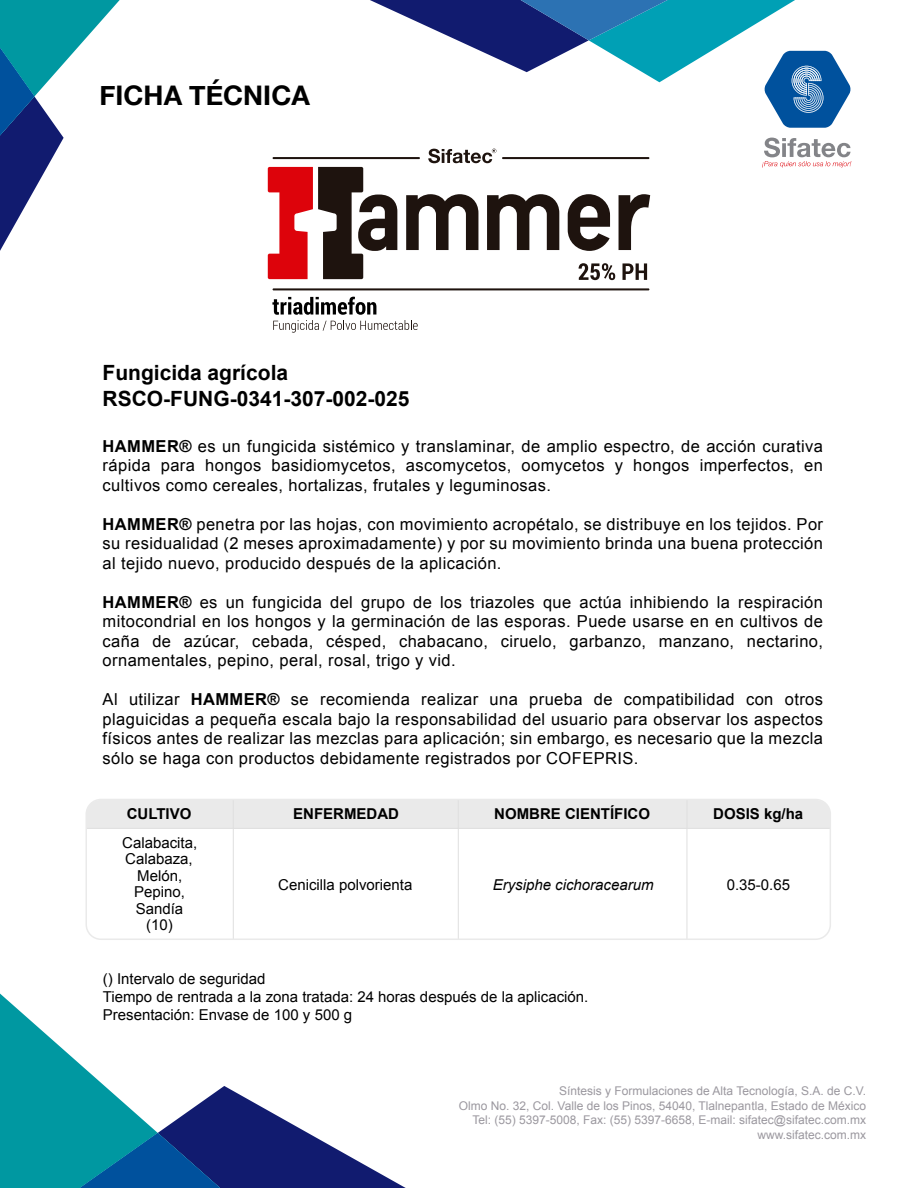
<style>
.page{position:relative;width:918px;height:1188px;background:#fff}
.page>*{position:absolute;margin:0;border:0;box-sizing:border-box;transform-origin:0 0}
.t1{font:700 27px "Helvetica Neue";color:#000}
.t2{font:700 21px/25.2px "Arial";color:#000}
.t3{font:16.5px/19.5px "Arial";letter-spacing:.025em;color:#000;text-align:justify}
.t4{font:15px/16.5px "Arial";color:#000;text-align:center}
.t5{font:700 15px "Arial";color:#000}
.t6{font:italic 15px "Arial";color:#000}
.t7{font:12px/14.4px "Arial";color:#9b989f;text-align:right}
.s1{font-weight:700}
</style>
<div class="page">
<svg style="left:0;top:993px;width:406px;height:195px"></svg>
<svg style="left:0;top:0;width:120px;height:251px"></svg>
<svg style="left:762px;top:138px;width:89px;height:30px"></svg>
<svg style="left:370px;top:0;width:481px;height:128px"></svg>
<div style="left:88px;top:802px;width:145px;height:26px;background:#eaeaea"></div>
<div style="left:233px;top:800px;width:225px;height:28px;background:#eaeaea"></div>
<div style="left:458px;top:800px;width:229px;height:28px;background:#eaeaea"></div>
<div style="left:688px;top:802px;width:140px;height:26px;background:#eaeaea"></div>
<hr style="left:233px;top:800px;width:1px;height:139px;background:#dfdfdf">
<hr style="left:458px;top:800px;width:1px;height:139px;background:#dfdfdf">
<hr style="left:687px;top:800px;width:1px;height:139px;background:#dfdfdf">
<hr style="left:86px;top:828px;width:744px;height:1px;background:#dfdfdf">
<div style="left:85px;top:799px;width:746px;height:141px;border:2px solid #eaeaea;border-radius:15px"></div>
<svg style="left:406px;top:194px;width:72px;height:56px"></svg>
<svg style="left:487px;top:194px;width:72px;height:56px"></svg>
<svg style="left:568px;top:194px;width:42px;height:57px"></svg>
<svg style="left:619px;top:194px;width:31px;height:56px"></svg>
<svg style="left:579px;top:263px;width:36px;height:17px"></svg>
<svg style="left:623px;top:263px;width:24px;height:17px"></svg>
<hr style="left:273px;top:288px;width:376px;height:2px;background:#1e130e">
<svg style="left:272px;top:297px;width:146px;height:36px"></svg>
<hr style="left:273px;top:157px;width:147px;height:2px;background:#1e130e">
<hr style="left:502px;top:157px;width:147px;height:2px;background:#1e130e">
<svg style="left:428px;top:149px;width:68px;height:14px"></svg>
<svg style="left:268px;top:167px;width:129px;height:112px"></svg>
<h1 class="t1" style="left:100px;top:74px;width:212px">FICHA TÉCNICA</h1>
<p class="t2" style="left:103px;top:361px;width:308px">Fungicida agrícola<br>RSCO-FUNG-0341-307-002-025</p>
<p class="t3" style="left:103px;top:436px;width:722px"><span class="s1">HAMMER®</span> es un fungicida sistémico y translaminar, de amplio espectro, de acción curativa rápida para hongos basidiomycetos, ascomycetos, oomycetos y hongos imperfectos, en cultivos como cereales, hortalizas, frutales y leguminosas.</p>
<p class="t3" style="left:103px;top:515px;width:722px"><span class="s1">HAMMER®</span> penetra por las hojas, con movimiento acropétalo, se distribuye en los tejidos. Por su residualidad (2 meses aproximadamente) y por su movimiento brinda una buena protección al tejido nuevo, producido después de la aplicación.</p>
<p class="t3" style="left:103px;top:593px;width:722px"><span class="s1">HAMMER®</span> es un fungicida del grupo de los triazoles que actúa inhibiendo la respiración mitocondrial en los hongos y la germinación de las esporas. Puede usarse en en cultivos de caña de azúcar, cebada, césped, chabacano, ciruelo, garbanzo, manzano, nectarino, ornamentales, pepino, peral, rosal, trigo y vid.</p>
<p class="t3" style="left:103px;top:690px;width:722px">Al utilizar <span class="s1">HAMMER®</span> se recomienda realizar una prueba de compatibilidad con otros plaguicidas a pequeña escala bajo la responsabilidad del usuario para observar los aspectos físicos antes de realizar las mezclas para aplicación; sin embargo, es necesario que la mezcla sólo se haga con productos debidamente registrados por COFEPRIS.</p>
<p class="t5" style="left:127px;top:804px;width:66px">CULTIVO</p>
<p class="t5" style="left:293px;top:804px;width:107px">ENFERMEDAD</p>
<p class="t5" style="left:494px;top:804px;width:157px">NOMBRE CIENTÍFICO</p>
<p class="t5" style="left:713px;top:804px;width:92px">DOSIS kg/ha</p>
<p class="t4" style="left:122px;top:835px;width:77px">Calabacita,<br>Calabaza,<br>Melón,<br>Pepino,<br>Sandía (10)</p>
<p class="t4" style="left:278px;top:877px;width:136px">Cenicilla polvorienta</p>
<p class="t6" style="left:493px;top:875px;width:162px">Erysiphe cichoracearum</p>
<p class="t4" style="left:727px;top:877px;width:65px">0.35-0.65</p>
<p class="t4" style="left:103px;top:970px;width:487px;line-height:18px;text-align:left">() Intervalo de seguridad<br>Tiempo de rentrada a la zona tratada: 24 horas después de la aplicación.<br>Presentación: Envase de 100 y 500 g</p>
<p class="t7" style="left:459px;top:1084px;width:409px">Síntesis y Formulaciones de Alta Tecnología, S.A. de C.V.<br>Olmo No. 32, Col. Valle de los Pinos, 54040, Tlalnepantla, Estado de México Tel: (55) 5397-5008, Fax: (55) 5397-6658, E-mail: sifatec@sifatec.com.mx www.sifatec.com.mx</p>
</div>
